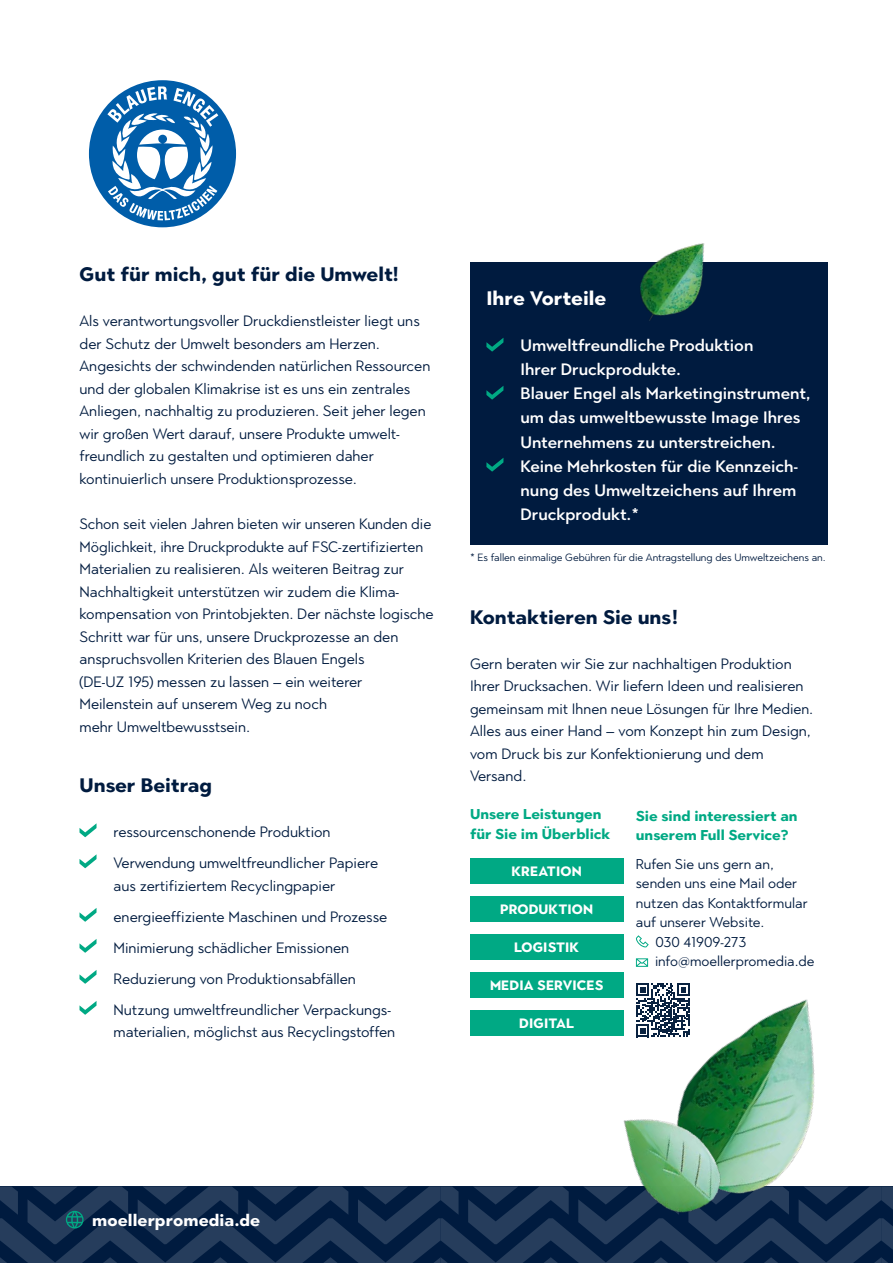
<style>
.page{position:relative;width:893px;height:1263px;background:#fff}
.page>*{position:absolute;margin:0;border:0;box-sizing:border-box;transform-origin:0 0}
.Sub_1{font:700 19.5px "Town 80 Text";color:#001b3f}
.Sub_1-2{font:700 19.5px "Town 80 Text";color:#fff}
.Fließtext{font:500 16.5px/24px "Town 80 Text";color:#fff}
.t1{font:700 16.5px "Town 80 Text";letter-spacing:.005em;color:#fff}
.Fließtext-2{font:15px/22.5px "Town 80 Text";color:#001b3f}
.Fließtext-3{font:14.25px/19.5px "Town 80 Text";color:#001b3f}
.Fließtext-4{font:700 14.25px/19.5px "Town 80 Text";color:#00a984}
.t2{font:700 13.65px "Town 80 Text";letter-spacing:.01em;color:#fff}
.Fließtext-5{font:10.5px "Town 80 Text";color:#001b3f}
</style>
<div class="page">
<svg style="left:80px;top:823px;width:17px;height:14px"></svg>
<svg style="left:80px;top:854px;width:17px;height:14px"></svg>
<svg style="left:80px;top:908px;width:17px;height:14px"></svg>
<svg style="left:80px;top:939px;width:17px;height:14px"></svg>
<svg style="left:80px;top:970px;width:17px;height:14px"></svg>
<svg style="left:80px;top:1001px;width:17px;height:14px"></svg>
<svg style="left:0;top:1186px;width:893px;height:77px;background:#142d4e"></svg>
<img style="left:635px;top:958px;width:258px;height:288px">
<img style="left:586px;top:1080px;width:156px;height:166px">
<div style="left:470px;top:1010px;width:153px;height:25px;background:#00a984"></div>
<div style="left:470px;top:858px;width:153px;height:26px;background:#00a984"></div>
<div style="left:470px;top:896px;width:153px;height:26px;background:#00a984"></div>
<div style="left:470px;top:972px;width:153px;height:26px;background:#00a984"></div>
<svg style="left:636px;top:983px;width:54px;height:54px"></svg>
<div style="left:470px;top:934px;width:153px;height:26px;background:#00a984"></div>
<svg style="left:636px;top:935px;width:13px;height:12px"></svg>
<svg style="left:636px;top:958px;width:12px;height:9px"></svg>
<div style="left:470px;top:263px;width:357px;height:282px;background:#001b3f"></div>
<svg style="left:486px;top:338px;width:17px;height:13px"></svg>
<svg style="left:486px;top:386px;width:17px;height:13px"></svg>
<svg style="left:486px;top:458px;width:17px;height:13px"></svg>
<img style="left:616px;top:243px;width:119px;height:78px">
<svg style="left:88px;top:80px;width:149px;height:148px"></svg>
<p class="Sub_1" style="left:80px;top:262px;width:321px">Gut für mich, gut für die Umwelt!</p>
<p class="Fließtext-2" style="left:80px;top:310px;width:352px">Als verantwortungsvoller Druckdienstleister liegt uns der Schutz der Umwelt besonders am Herzen.<br>Angesichts der schwindenden natürlichen Ressourcen und der globalen Klimakrise ist es uns ein zentrales Anliegen, nachhaltig zu produzieren. Seit jeher legen wir großen Wert darauf, unsere Produkte umwelt&shy;freundlich zu gestalten und optimieren daher kontinuierlich unsere Produktionsprozesse.</p>
<p class="Fließtext-2" style="left:80px;top:512px;width:356px">Schon seit vielen Jahren bieten wir unseren Kunden die Möglichkeit, ihre Druckprodukte auf FSC-zertifizierten Materialien zu realisieren. Als weiteren Beitrag zur Nachhaltigkeit unterstützen wir zudem die Klima&shy;kompensation von Printobjekten. Der nächste logische Schritt war für uns, unsere Druckprozesse an den anspruchsvollen Kriterien des Blauen Engels<br>(DE-UZ 195) messen zu lassen – ein weiterer Meilenstein auf unserem Weg zu noch<br>mehr Umweltbewusstsein.</p>
<p class="Sub_1" style="left:80px;top:773px;width:134px">Unser Beitrag</p>
<p class="Fließtext-2" style="left:114px;top:820px;width:219px">ressourcenschonende Produktion</p>
<p class="Fließtext-2" style="left:114px;top:851px;width:266px">Verwendung umweltfreundlicher Papiere aus zertifiziertem Recyclingpapier</p>
<p class="Fließtext-2" style="left:114px;top:905px;width:275px">energieeffiziente Maschinen und Prozesse</p>
<p class="Fließtext-2" style="left:114px;top:936px;width:237px">Minimierung schädlicher Emissionen</p>
<p class="Fließtext-2" style="left:114px;top:967px;width:244px">Reduzierung von Produktionsabfällen</p>
<p class="Fließtext-2" style="left:114px;top:998px;width:283px">Nutzung umweltfreundlicher Verpackungs&shy;materialien, möglichst aus Recyclingstoffen</p>
<p class="Sub_1-2" style="left:486px;top:286px;width:121px">Ihre Vorteile</p>
<p class="Fließtext" style="left:520px;top:333px;width:234px">Umweltfreundliche Produktion<br>Ihrer Druckprodukte.</p>
<p class="Fließtext" style="left:520px;top:381px;width:292px">Blauer Engel als Marketinginstrument, um das umweltbewusste Image Ihres<br>Unternehmens zu unterstreichen.</p>
<p class="Fließtext" style="left:520px;top:453px;width:279px;text-align:justify">Keine Mehrkosten für die Kennzeich&shy;nung des Umweltzeichens auf Ihrem Druckprodukt.*</p>
<p class="Fließtext-5" style="left:470px;top:551px;width:357px">* Es fallen einmalige Gebühren für die Antragstellung des Umweltzeichens an.</p>
<p class="Sub_1" style="left:470px;top:604px;width:209px">Kontaktieren Sie uns!</p>
<p class="Fließtext-2" style="left:470px;top:652px;width:345px">Gern beraten wir Sie zur nachhaltigen Produktion Ihrer Drucksachen. Wir liefern Ideen und realisieren gemeinsam mit Ihnen neue Lösungen für Ihre Medien.<br>Alles aus einer Hand – vom Konzept hin zum Design, vom Druck bis zur Konfektionierung und dem Versand.</p>
<p class="Fließtext-4" style="left:636px;top:806px;width:163px">Sie sind interessiert an unserem Full Service?</p>
<p class="Fließtext-4" style="left:470px;top:804px;width:142px">Unsere Leistungen für Sie im Überblick</p>
<p class="t2" style="left:512px;top:862px;width:72px">KREATION</p>
<p class="t2" style="left:500px;top:900px;width:94px">PRODUKTION</p>
<p class="Fließtext-3" style="left:636px;top:854px;width:173px">Rufen Sie uns gern an, senden uns eine Mail oder nutzen das Kontaktformular auf unserer Website.</p>
<p class="Fließtext-3" style="left:655px;top:932px;width:161px">030 41909-273 info@moellerpromedia.de</p>
<p class="t2" style="left:514px;top:938px;width:67px">LOGISTIK</p>
<p class="t2" style="left:490px;top:976px;width:115px">MEDIA SERVICES</p>
<p class="t2" style="left:519px;top:1014px;width:56px">DIGITAL</p>
<p class="t1" style="left:92px;top:1210px;width:169px">moellerpromedia.de</p>
</div>
